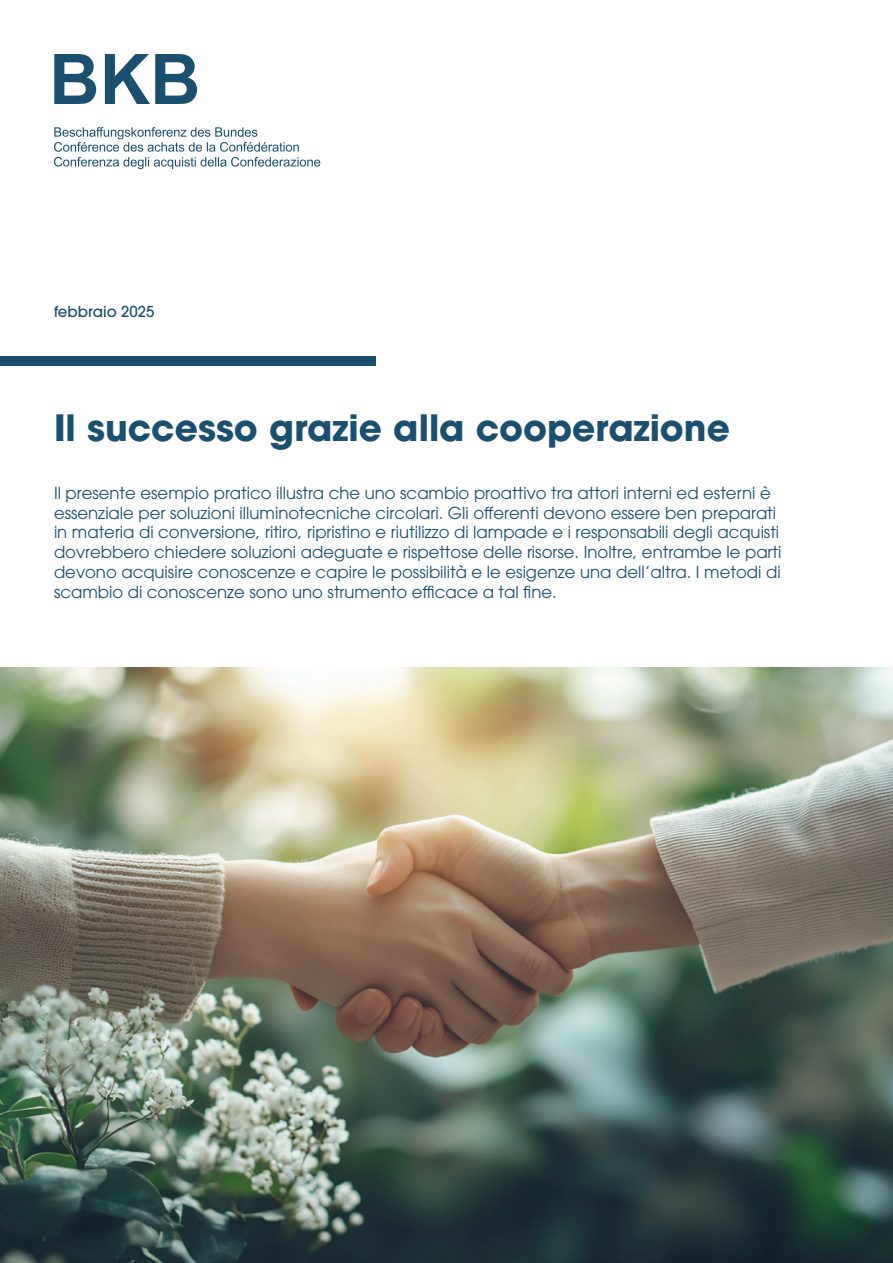
<style>
.page{position:relative;width:893px;height:1263px;background:#fff}
.page>*{position:absolute;margin:0;border:0;box-sizing:border-box;transform-origin:0 0}
.Haupttitel{font:700 36px "ITC Avant Garde Pro";color:#1b4f70}
.Lead{font:16.5px/19.8px "ITC Avant Garde Pro";color:#1b4f70}
.t1{font:500 15px "ITC Avant Garde Pro";color:#1b4f70}
</style>
<div class="page">
<div style="left:0;top:356px;width:375px;height:10px;background:#1b4f70"></div>
<svg style="left:54px;top:127px;width:266px;height:42px"></svg>
<svg style="left:54px;top:54px;width:143px;height:50px"></svg>
<img style="left:0;top:668px;width:893px;height:595px">
<p class="t1" style="left:54px;top:302px;width:102px">febbraio 2025</p>
<p class="Haupttitel" style="left:54px;top:403px;width:677px">Il successo grazie alla cooperazione</p>
<p class="Lead" style="left:54px;top:483px;width:729px">Il presente esempio pratico illustra che uno scambio proattivo tra attori interni ed esterni è essenziale per soluzioni illuminotecniche circolari. Gli offerenti devono essere ben preparati in materia di conversione, ritiro, ripristino e riutilizzo di lampade e i responsabili degli acquisti dovrebbero chiedere soluzioni adeguate e rispettose delle risorse. Inoltre, entrambe le parti devono acquisire conoscenze e capire le possibilità e le esigenze una dell’altra. I metodi di scambio di conoscenze sono uno strumento efficace a tal fine.</p>
</div>
